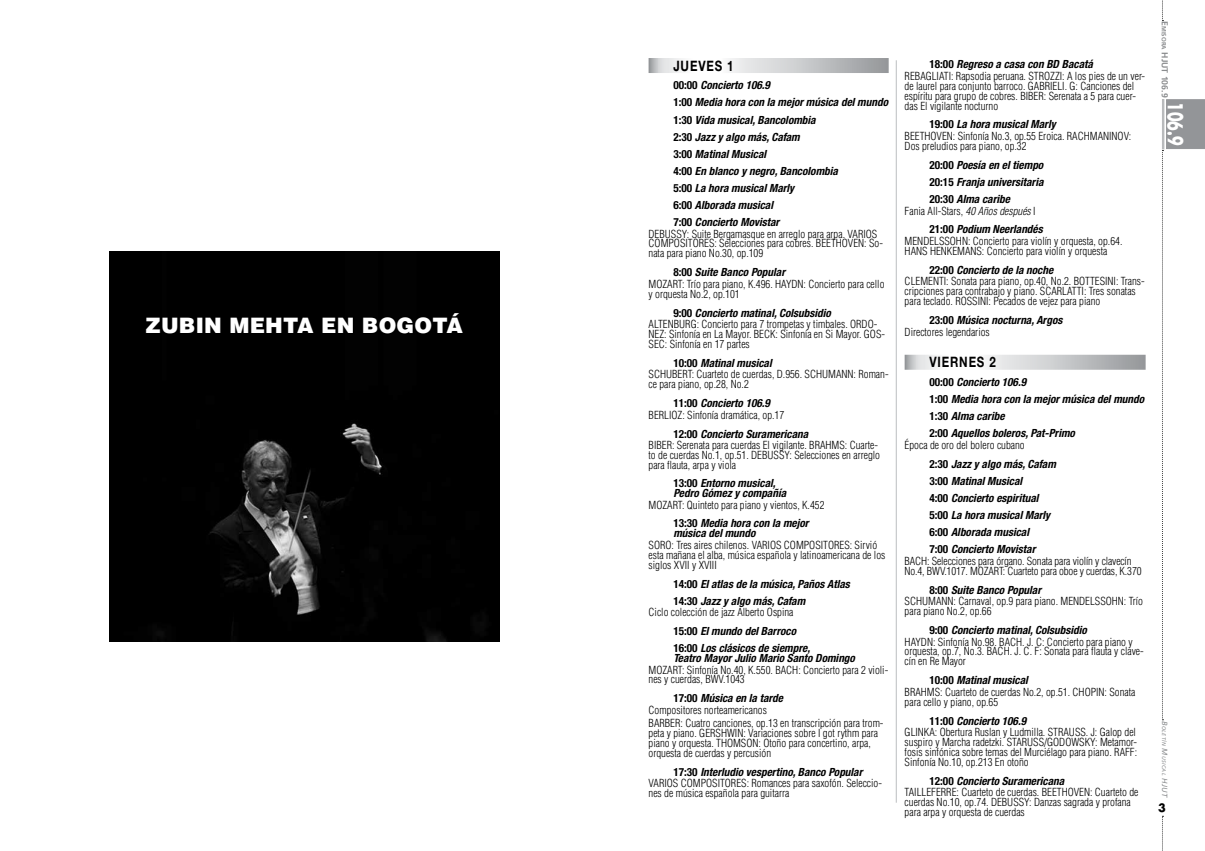
<style>
.page{position:relative;width:1205px;height:851px;background:#fff}
.page>*{position:absolute;margin:0;border:0;box-sizing:border-box;transform-origin:0 0}
.t1{font:900 21.25px "Helvetica LT Std";letter-spacing:.01em;color:#fff}
.t2{font:700 20px "Futura";color:#fff;scale:.7 1}
.t3{font:700 14.38px "Helvetica Neue LT Std";letter-spacing:.075em;color:#000;scale:.8 1}
.t4{font:italic 700 condensed 11.25px/17px "Helvetica Neue LT Std";color:#000}
.t5{font:700 11.25px "Futura";color:#000}
.t6{font:300 condensed 10.88px/9.9px "Helvetica LT Std";color:#000}
.t7{font:700 8.75px "Frutiger";color:#8a8c8e}
.t8{font:italic 5.25px "Frutiger";letter-spacing:.065em;color:#8a8c8e}
.s1{font-style:normal}
.s2{font-style:italic}
.s3{font-size:6.12px}
.s4{font-size:7.5px}
</style>
<div class="page">
<svg style="left:1162px;top:0;width:1px;height:21px"></svg>
<hr style="left:896px;top:60px;width:1px;height:742px;background:#bcbec0">
<svg style="left:1162px;top:815px;width:1px;height:36px"></svg>
<svg style="left:1162px;top:99px;width:43px;height:621px"></svg>
<svg style="left:648px;top:58px;width:240px;height:15px"></svg>
<svg style="left:904px;top:354px;width:241px;height:15px"></svg>
<img style="left:109px;top:251px;width:390px;height:390px">
<svg style="left:144px;top:315px;width:53px;height:21px"></svg>
<div style="left:196px;top:316px;width:8px;height:18px;border:2px solid #000"></div>
<div style="left:203px;top:305px;width:152px;height:31px;background:#000"></div>
<div style="left:361px;top:311px;width:105px;height:25px;background:#000"></div>
<h1 class="t1" style="left:145px;top:311px;width:319px">ZUBIN MEHTA EN BOGOTÁ</h1>
<h3 class="t3" style="left:673px;top:56px;width:77px">JUEVES 1</h3>
<p class="t4" style="left:673px;top:77px;width:216px"><span class="s1">00:00</span> Concierto 106.9<br><span class="s1">1:00</span> Media hora con la mejor música del mundo<br><span class="s1">1:30</span> Vida musical, Bancolombia<br><span class="s1">2:30</span> Jazz y algo más, Cafam<br><span class="s1">3:00</span> Matinal Musical<br><span class="s1">4:00</span> En blanco y negro, Bancolombia<br><span class="s1">5:00</span> La hora musical Marly<br><span class="s1">6:00</span> Alborada musical<br><span class="s1">7:00</span> Concierto Movistar</p>
<p class="t6" style="left:648px;top:228px;width:236px">DEBUSSY: Suite Bergamasque en arreglo para arpa. VARIOS<br>COMPOSITORES: Selecciones para cobres. BEETHOVEN: So&shy;nata para piano No.30, op.109</p>
<p class="t4" style="left:673px;top:264px;width:113px"><span class="s1">8:00</span> Suite Banco Popular</p>
<p class="t6" style="left:648px;top:279px;width:237px">MOZART: Trío para piano, K.496. HAYDN: Concierto para cello y orquesta No.2, op.101</p>
<p class="t4" style="left:673px;top:304px;width:159px"><span class="s1">9:00</span> Concierto matinal, Colsubsidio</p>
<p class="t6" style="left:648px;top:319px;width:238px">ALTENBURG: Concierto para 7 trompetas y timbales. ORDO-<br>NEZ: Sinfonía en La Mayor. BECK: Sinfonía en Si Mayor. GOS-<br>SEC: Sinfonía en 17 partes</p>
<p class="t4" style="left:673px;top:354px;width:100px"><span class="s1">10:00</span> Matinal musical</p>
<p class="t6" style="left:648px;top:369px;width:242px">SCHUBERT: Cuarteto de cuerdas, D.956. SCHUMANN: Roman&shy;ce para piano, op.28, No.2</p>
<p class="t4" style="left:673px;top:395px;width:98px"><span class="s1">11:00</span> Concierto 106.9</p>
<p class="t6" style="left:648px;top:410px;width:137px">BERLIOZ: Sinfonía dramática, op.17</p>
<p class="t4" style="left:673px;top:425px;width:136px"><span class="s1">12:00</span> Concierto Suramericana</p>
<p class="t6" style="left:648px;top:440px;width:233px">BIBER: Serenata para cuerdas El vigilante. BRAHMS: Cuarte&shy;to de cuerdas No.1, op.51. DEBUSSY: Selecciones en arreglo para flauta, arpa y viola</p>
<p class="t4" style="left:673px;top:478px;width:114px;line-height:10px"><span class="s1">13:00</span> Entorno musical,<br>Pedro Gómez y compañía</p>
<p class="t6" style="left:648px;top:500px;width:177px">MOZART: Quinteto para piano y vientos, K.452</p>
<p class="t4" style="left:673px;top:518px;width:137px;line-height:10px"><span class="s1">13:30</span> Media hora con la mejor música del mundo</p>
<p class="t6" style="left:648px;top:540px;width:238px">SORO: Tres aires chilenos. VARIOS COMPOSITORES: Sirvió esta mañana el alba, música española y latinoamericana de los siglos XVII y XVIII</p>
<p class="t4" style="left:673px;top:575px;width:178px"><span class="s1">14:00</span> El atlas de la música, Paños Atlas<br><span class="s1">14:30</span> Jazz y algo más, Cafam</p>
<p class="t6" style="left:648px;top:607px;width:146px">Ciclo colección de jazz Alberto Ospina</p>
<p class="t4" style="left:673px;top:623px;width:138px;line-height:16.5px"><span class="s1">15:00</span> El mundo del Barroco<br><span class="s1">16:00</span> Los clásicos de siempre,</p>
<p class="t4" style="left:673px;top:649px;width:183px">Teatro Mayor Julio Mario Santo Domingo</p>
<p class="t6" style="left:648px;top:664px;width:241px">MOZART: Sinfonía No.40, K.550. BACH: Concierto para 2 violi&shy;nes y cuerdas, BWV.1043</p>
<p class="t4" style="left:673px;top:689px;width:111px"><span class="s1">17:00</span> Música en la tarde</p>
<p class="t6" style="left:648px;top:703px;width:236px;line-height:13.4px">Compositores norteamericanos<br>BARBER: Cuatro canciones, op.13 en transcripción para trom-</p>
<p class="t6" style="left:648px;top:728px;width:231px">peta y piano. GERSHWIN: Variaciones sobre I got rythm para piano y orquesta. THOMSON: Otoño para concertino, arpa, orquesta de cuerdas y percusión</p>
<p class="t4" style="left:673px;top:763px;width:191px"><span class="s1">17:30</span> Interludio vespertino, Banco Popular</p>
<p class="t6" style="left:648px;top:778px;width:235px">VARIOS COMPOSITORES: Romances para saxofón. Seleccio&shy;nes de música española para guitarra</p>
<p class="t4" style="left:929px;top:56px;width:165px"><span class="s1">18:00</span> Regreso a casa con BD Bacatá</p>
<p class="t6" style="left:904px;top:71px;width:242px">REBAGLIATI: Rapsodia peruana. STROZZI: A los pies de un ver&shy;de laurel para conjunto barroco. GABRIELI. G: Canciones del espíritu para grupo de cobres. BIBER: Serenata a 5 para cuer&shy;das El vigilante nocturno</p>
<p class="t4" style="left:929px;top:116px;width:128px"><span class="s1">19:00</span> La hora musical Marly</p>
<p class="t6" style="left:904px;top:131px;width:228px">BEETHOVEN: Sinfonía No.3, op.55 Eroica. RACHMANINOV:<br>Dos preludios para piano, op.32</p>
<p class="t4" style="left:929px;top:156px;width:115px;text-align:justify"><span class="s1">20:00</span> Poesía en el tiempo <span class="s1">20:15</span> Franja universitaria <span class="s1">20:30</span> Alma caribe</p>
<p class="t6" style="left:904px;top:206px;width:133px">Fania All-Stars, <span class="s2">40 Años después</span> I</p>
<p class="t4" style="left:929px;top:221px;width:115px"><span class="s1">21:00</span> Podium Neerlandés</p>
<p class="t6" style="left:904px;top:236px;width:219px">MENDELSSOHN: Concierto para violín y orquesta, op.64.<br>HANS HENKEMANS: Concierto para violín y orquesta</p>
<p class="t4" style="left:929px;top:261px;width:125px"><span class="s1">22:00</span> Concierto de la noche</p>
<p class="t6" style="left:904px;top:276px;width:242px">CLEMENTI: Sonata para piano, op.40, No.2. BOTTESINI: Trans&shy;cripciones para contrabajo y piano. SCARLATTI: Tres sonatas para teclado. ROSSINI: Pecados de vejez para piano</p>
<p class="t4" style="left:929px;top:311px;width:134px"><span class="s1">23:00</span> Música nocturna, Argos</p>
<p class="t6" style="left:904px;top:327px;width:87px">Directores legendarios</p>
<h3 class="t3" style="left:929px;top:353px;width:84px">VIERNES 2</h3>
<p class="t4" style="left:929px;top:373px;width:216px"><span class="s1">00:00</span> Concierto 106.9<br><span class="s1">1:00</span> Media hora con la mejor música del mundo<br><span class="s1">1:30</span> Alma caribe<br><span class="s1">2:00</span> Aquellos boleros, Pat-Primo</p>
<p class="t6" style="left:904px;top:440px;width:122px">Época de oro del bolero cubano</p>
<p class="t4" style="left:929px;top:455px;width:128px"><span class="s1">2:30</span> Jazz y algo más, Cafam<br><span class="s1">3:00</span> Matinal Musical<br><span class="s1">4:00</span> Concierto espiritual<br><span class="s1">5:00</span> La hora musical Marly<br><span class="s1">6:00</span> Alborada musical<br><span class="s1">7:00</span> Concierto Movistar</p>
<p class="t6" style="left:904px;top:555px;width:238px">BACH: Selecciones para órgano. Sonata para violín y clavecín<br>No.4, BWV.1017. MOZART: Cuarteto para oboe y cuerdas, K.370</p>
<p class="t4" style="left:929px;top:581px;width:113px"><span class="s1">8:00</span> Suite Banco Popular</p>
<p class="t6" style="left:904px;top:596px;width:240px">SCHUMANN: Carnaval, op.9 para piano. MENDELSSOHN: Trío para piano No.2, op.66</p>
<p class="t4" style="left:929px;top:621px;width:159px"><span class="s1">9:00</span> Concierto matinal, Colsubsidio</p>
<p class="t6" style="left:904px;top:636px;width:241px">HAYDN: Sinfonía No.98. BACH. J. C: Concierto para piano y orquesta, op.7, No.3. BACH. J. C. F: Sonata para flauta y clave&shy;cín en Re Mayor</p>
<p class="t4" style="left:929px;top:671px;width:100px"><span class="s1">10:00</span> Matinal musical</p>
<p class="t6" style="left:904px;top:686px;width:232px">BRAHMS: Cuarteto de cuerdas No.2, op.51. CHOPIN: Sonata para cello y piano, op.65</p>
<p class="t4" style="left:929px;top:712px;width:98px"><span class="s1">11:00</span> Concierto 106.9</p>
<p class="t6" style="left:904px;top:727px;width:234px;text-align:justify">GLINKA: Obertura Ruslan y Ludmilla. STRAUSS. J: Galop del suspiro y Marcha radetzki. STARUSS/GODOWSKY: Metamor&shy;fosis sinfónica sobre temas del Murciélago para piano. RAFF:<br>Sinfonía No.10, op.213 En otoño</p>
<p class="t4" style="left:929px;top:772px;width:136px"><span class="s1">12:00</span> Concierto Suramericana</p>
<p class="t6" style="left:904px;top:787px;width:235px">TAILLEFERRE: Cuarteto de cuerdas. BEETHOVEN: Cuarteto de cuerdas No.10, op.74. DEBUSSY: Danzas sagrada y profana para arpa y orquesta de cuerdas</p>
<p class="t7" style="left:1170px;top:21px;width:78px;rotate:90deg">E<span class="s3">misora</span> HJUT 106.9</p>
<h2 class="t2" style="left:1189px;top:102px;width:63px;rotate:90deg">106.9</h2>
<p class="t8" style="left:1167px;top:720px;width:78px;rotate:90deg"><span class="s4">B</span>oletín <span class="s4">M</span>usical <span class="s4">HJUT</span></p>
<p class="t5" style="left:1158px;top:800px;width:9px">3</p>
</div>
